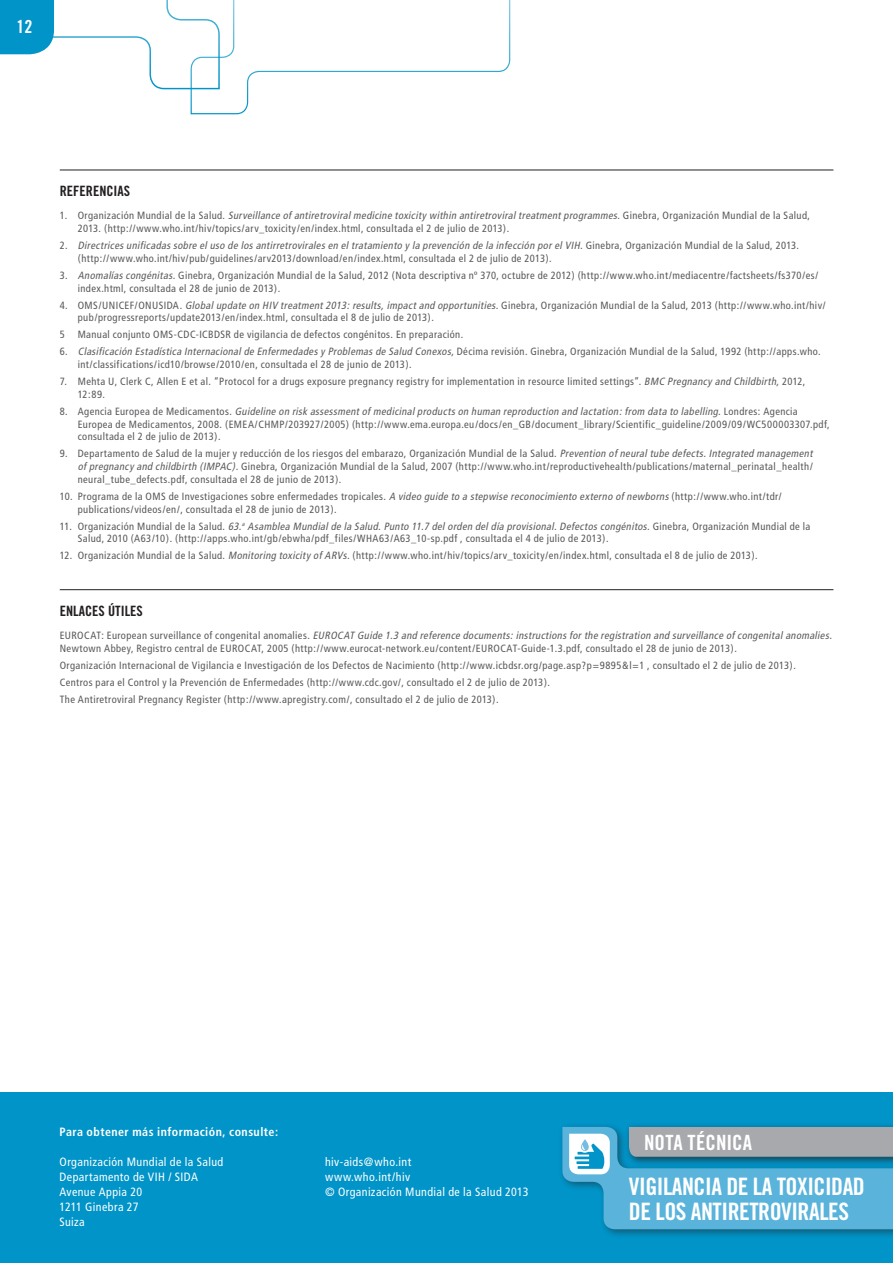
<style>
.page{position:relative;width:893px;height:1263px;background:#fff}
.page>*{position:absolute;margin:0;border:0;box-sizing:border-box;transform-origin:0 0}
.t1{font:24px/25.3px "Trade Gothic Bold Cond Twenty";letter-spacing:-.02em;color:#fff}
.t2{font:21px "Trade Gothic Bold Cond Twenty";color:#fff}
.t3{font:18px "Trade Gothic Bold Cond Twenty";color:#fff}
.t4{font:14.25px "Trade Gothic Bold Cond Twenty";color:#231f20}
.Body_copy_frutiger{font:condensed 12px/15px "Frutiger";letter-spacing:.03em;color:#fff}
.Body_copy_frutiger-2{font:700 condensed 12px "Frutiger";letter-spacing:.035em;color:#fff}
.Reference{font:condensed 10.5px/12.8px "Frutiger";letter-spacing:.035em;color:#57585a}
.s1{font-style:italic}
</style>
<div class="page">
<svg style="left:0;top:0;width:511px;height:115px"></svg>
<hr style="left:60px;top:170px;width:773px;height:1px;background:#231f20">
<hr style="left:60px;top:589px;width:773px;height:1px;background:#231f20">
<div style="left:0;top:1093px;width:893px;height:170px;background:#0094c8"></div>
<div style="left:558px;top:1122px;width:335px;height:117px;background:#231f20;opacity:.5"></div>
<svg style="left:562px;top:1125px;width:331px;height:104px;background:#5faac9"></svg>
<h3 class="t3" style="left:17px;top:15px;width:17px">12</h3>
<p class="t4" style="left:60px;top:182px;width:72px">REFERENCIAS</p>
<p class="Reference" style="left:78px;top:209px;width:734px;text-indent:-18px">1 . O r g a n i z a c i ó n M u n d i a l d e l a S a l u d . <span class="s1">Surveillance ofantiretroviralmedicine toxicity within antiretroviraltreatmentprogrammes</span>. G i n e b r a , O r g a n i z a c i ó n M u n d i a l d e l a S a l u d ,<br>2013. (http://www.who.int/hiv/topics/arv_toxicity/en/index.html, consultada el 2 de julio de 2013).</p>
<p class="Reference" style="left:78px;top:239px;width:723px;text-indent:-18px">2 . <span class="s1">Directrices unificadas sobre eluso de los antirretrovirales en eltratamiento y la prevención de la infección porelVIH.</span>G i n e b r a , O r g a n i z a c i ó n M u n d i a l d e l a S a l u d , 2 0 1 3 . (http://www.who.int/hiv/pub/guidelines/arv2013/download/en/index.html, consultada el 2 de julio de 2013).</p>
<p class="Reference" style="left:78px;top:269px;width:742px;text-indent:-18px">3. <span class="s1">Anomalías congénitas.</span>Ginebra, Organización Mundial de la Salud, 2012 (Nota descriptiva nº 370, octubre de 2012) (http://www.who.int/mediacentre/factsheets/fs370/es/ index.html, consultada el 28 de junio de 2013).</p>
<p class="Reference" style="left:78px;top:299px;width:749px;text-indent:-18px">4. OMS/UNICEF/ONUSIDA. <span class="s1">Globalupdate on HIV treatment2013:results,impactand opportunities.</span>Ginebra, Organización Mundial de la Salud, 2013 (http://www.who.int/hiv/ pub/progressreports/update2013/en/index.html, consultada el 8 de julio de 2013).</p>
<p class="Reference" style="left:60px;top:328px;width:405px">5 Manual conjunto OMS-CDC-ICBDSR de vigilancia de defectos congénitos. En preparación.</p>
<p class="Reference" style="left:78px;top:345px;width:744px;text-indent:-18px">6 . <span class="s1">Clasificación Estadística Internacionalde Enfermedades y Problemas de Salud Conexos,</span>D é c i m a rev i s i ó n . G i n e b ra , O rg a n i z a c i ó n M u n d i a l d e l a S a l u d , 1 9 9 2 ( h t t p : // a p p s . w h o . int/classifications/icd10/browse/2010/en, consultada el 28 de junio de 2013).</p>
<p class="Reference" style="left:78px;top:375px;width:729px;text-indent:-18px">7. Mehta U, Clerk C, Allen E et al. “Protocol for a drugs exposure pregnancy registry for implementation in resource limited settings”. <span class="s1">BMC Pregnancy and Childbirth,</span>2012,<br>12:89.</p>
<p class="Reference" style="left:78px;top:405px;width:753px;text-indent:-18px">8 . A g e n c i a E u r o p e a d e M e d i c a m e n t o s . <span class="s1">Guideline on risk assessmentofmedicinalproducts on human reproduction and lactation:from data to labelling.</span>L o n d r e s : A g e n c i a<br>Europea de Medicamentos, 2008. (EMEA/CHMP/203927/2005) (http://www.ema.europa.eu/docs/en_GB/document_library/Scientific_guideline/2009/09/WC500003307.pdf, consultada el 2 de julio de 2013).</p>
<p class="Reference" style="left:78px;top:447px;width:739px;text-indent:-18px">9. Departamento de Salud de la mujer y reducción de los riesgos del embarazo, Organización Mundial de la Salud. <span class="s1">Prevention ofneuraltube defects.Integrated management ofpregnancy and childbirth (IMPAC).</span>Ginebra, Organización Mundial de la Salud, 2007 (http://www.who.int/reproductivehealth/publications/maternal_perinatal_health/ neural_tube_defects.pdf, consultada el 28 de junio de 2013).</p>
<p class="Reference" style="left:78px;top:490px;width:705px;text-indent:-18px">10. Programa de la OMS de Investigaciones sobre enfermedades tropicales. <span class="s1">A video guide to a stepwise reconocimiento externo ofnewborns</span> (http://www.who.int/tdr/ publications/videos/en/, consultada el 28 de junio de 2013).</p>
<p class="Reference" style="left:78px;top:520px;width:734px;text-indent:-18px">1 1 . O rg a n i z a c i ó n M u n d i a l d e l a S a l u d . <span class="s1">63.</span><sup>a</sup> <span class="s1">Asamblea Mundialde la Salud.Punto 11.7 delorden deldía provisional.Defectos congénitos.</span>G i n e b ra , O rg a n i z a c i ó n M u n d i a l d e l a<br>Salud, 2010 (A63/10). (http://apps.who.int/gb/ebwha/pdf_files/WHA63/A63_10-sp.pdf , consultada el 4 de julio de 2013).</p>
<p class="Reference" style="left:60px;top:549px;width:699px">12. Organización Mundial de la Salud. <span class="s1">Monitoring toxicity ofARVs.</span>(http://www.who.int/hiv/topics/arv_toxicity/en/index.html, consultada el 8 de julio de 2013).</p>
<p class="t4" style="left:60px;top:602px;width:85px">ENLACES ÚTILES</p>
<p class="Reference" style="left:60px;top:629px;width:776px">E U R O C AT : E u r o p e a n s u r v e i l l a n c e o f c o n g e n i t a l a n o m a l i e s . <span class="s1">EUROCAT Guide 1.3 and reference documents:instructions forthe registration and surveillance ofcongenitalanomalies.<br></span>Newtown Abbey, Registro central de EUROCAT, 2005 (http://www.eurocat-network.eu/content/EUROCAT-Guide-1.3.pdf, consultado el 28 de junio de 2013).</p>
<p class="Reference" style="left:60px;top:659px;width:738px">Organización Internacional de Vigilancia e Investigación de los Defectos de Nacimiento (http://www.icbdsr.org/page.asp?p=9895&amp;l=1 , consultado el 2 de julio de 2013).</p>
<p class="Reference" style="left:60px;top:676px;width:492px">Centros para el Control y la Prevención de Enfermedades (http://www.cdc.gov/, consultado el 2 de julio de 2013).</p>
<p class="Reference" style="left:60px;top:693px;width:440px">The Antiretroviral Pregnancy Register (http://www.apregistry.com/, consultado el 2 de julio de 2013).</p>
<p class="Body_copy_frutiger-2" style="left:60px;top:1125px;width:220px">Para obtener más información, consulte:</p>
<p class="Body_copy_frutiger" style="left:60px;top:1154px;width:165px">Organización Mundial de la Salud<br>Departamento de VIH / SIDA<br>Avenue Appia 20<br>1211 Ginebra 27</p>
<p class="Body_copy_frutiger" style="left:60px;top:1214px;width:27px">Suiza</p>
<p class="Body_copy_frutiger" style="left:325px;top:1154px;width:88px">hiv-aids@who.int</p>
<p class="Body_copy_frutiger" style="left:325px;top:1169px;width:87px">www.who.int/hiv</p>
<p class="Body_copy_frutiger" style="left:325px;top:1184px;width:205px">© Organización Mundial de la Salud 2013</p>
<p class="t2" style="left:644px;top:1130px;width:109px">NOTA TÉCNICA</p>
<p class="t1" style="left:629px;top:1173px;width:237px">VIGILANCIA DE LA TOXICIDAD<br>DE LOS ANTIRETROVIRALES</p>
</div>
